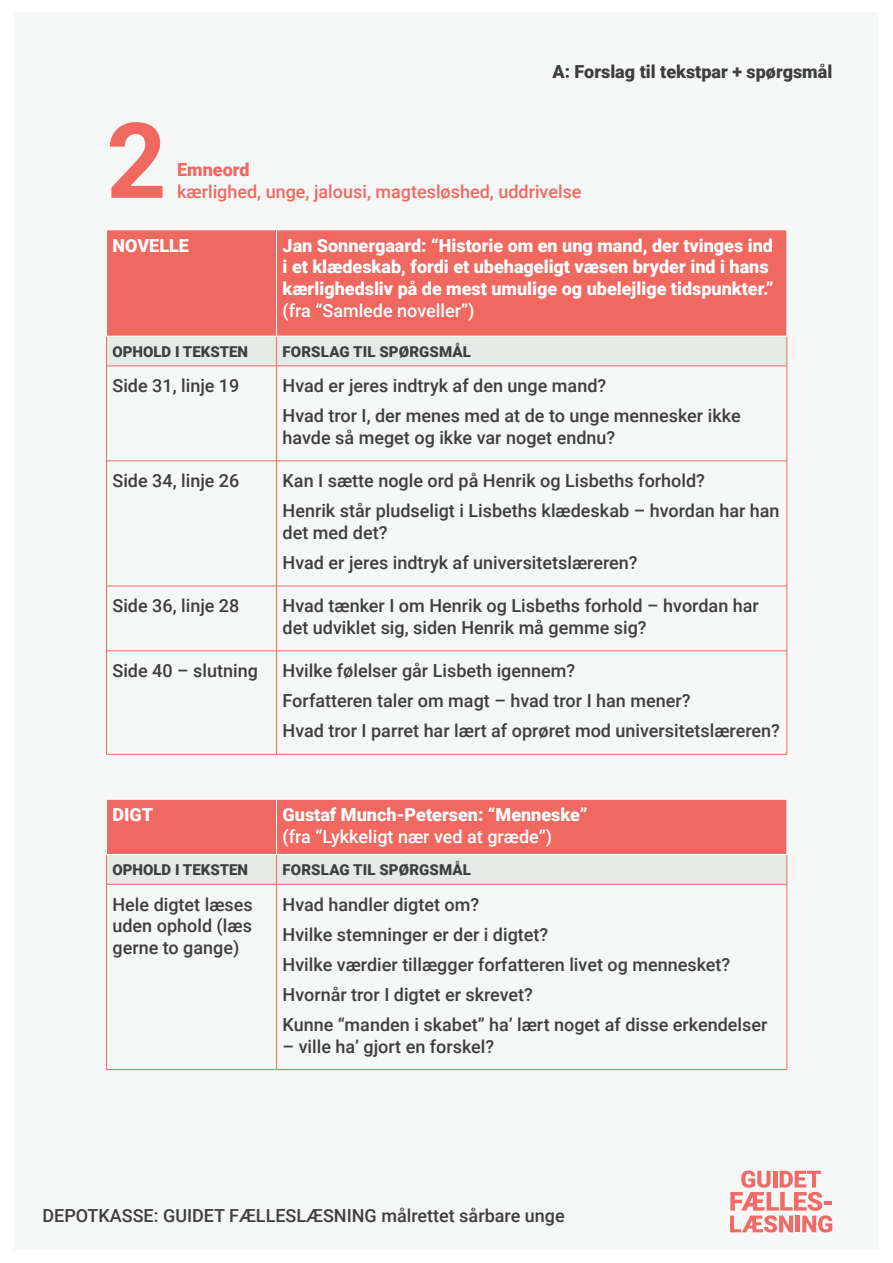
<style>
.page{position:relative;width:893px;height:1263px;background:#fff}
.page>*{position:absolute;margin:0;border:0;box-sizing:border-box;transform-origin:0 0}
.t1{font:700 105px "Roboto";color:#ef6961}
.t2{font:500 18px/21.6px "Roboto";color:#3e3e3f}
.t3{font:900 18px/21.6px "Roboto";color:#fff}
.t4{font:500 18px "Roboto";color:#ef6961}
.t5{font:900 18px "Roboto";color:#3e3e3f}
.t6{font:900 18px "Roboto";color:#ef6961}
.t7{font:900 15px "Roboto";color:#3e3e3f}
.s1{font-weight:500}
</style>
<div class="page">
<div style="left:14px;top:13px;width:865px;height:1237px;background:#f5f8f6"></div>
<div style="left:107px;top:231px;width:680px;height:105px;background:#ef6961"></div>
<div style="left:107px;top:337px;width:680px;height:29px;background:#e4ebe7"></div>
<hr style="left:106px;top:336px;width:1px;height:30px;background:#ef6961">
<hr style="left:276px;top:336px;width:1px;height:30px;background:#ef6961">
<hr style="left:787px;top:336px;width:1px;height:30px;background:#ef6961">
<hr style="left:106px;top:366px;width:171px;height:1px;background:#ef6961">
<hr style="left:106px;top:366px;width:1px;height:95px;background:#ef6961">
<hr style="left:277px;top:366px;width:510px;height:1px;background:#ef6961">
<hr style="left:276px;top:366px;width:1px;height:95px;background:#ef6961">
<hr style="left:787px;top:366px;width:1px;height:95px;background:#ef6961">
<hr style="left:106px;top:461px;width:171px;height:1px;background:#ef6961">
<hr style="left:106px;top:461px;width:1px;height:125px;background:#ef6961">
<hr style="left:277px;top:461px;width:510px;height:1px;background:#ef6961">
<hr style="left:276px;top:461px;width:1px;height:125px;background:#ef6961">
<hr style="left:787px;top:461px;width:1px;height:125px;background:#ef6961">
<hr style="left:106px;top:586px;width:171px;height:1px;background:#ef6961">
<hr style="left:106px;top:586px;width:1px;height:65px;background:#ef6961">
<hr style="left:277px;top:586px;width:510px;height:1px;background:#ef6961">
<hr style="left:276px;top:586px;width:1px;height:65px;background:#ef6961">
<hr style="left:787px;top:586px;width:1px;height:65px;background:#ef6961">
<hr style="left:106px;top:651px;width:171px;height:1px;background:#ef6961">
<hr style="left:106px;top:651px;width:1px;height:103px;background:#ef6961">
<hr style="left:277px;top:651px;width:510px;height:1px;background:#ef6961">
<hr style="left:276px;top:651px;width:1px;height:103px;background:#ef6961">
<hr style="left:787px;top:651px;width:1px;height:103px;background:#ef6961">
<hr style="left:106px;top:754px;width:171px;height:1px;background:#ef6961">
<hr style="left:277px;top:754px;width:510px;height:1px;background:#ef6961">
<hr style="left:106px;top:230px;width:171px;height:1px;background:#fff">
<hr style="left:106px;top:230px;width:1px;height:106px;background:#fff">
<hr style="left:277px;top:230px;width:510px;height:1px;background:#fff">
<hr style="left:276px;top:230px;width:1px;height:106px;background:#fff">
<hr style="left:787px;top:230px;width:1px;height:106px;background:#fff">
<hr style="left:106px;top:336px;width:171px;height:1px;background:#fff">
<hr style="left:277px;top:336px;width:510px;height:1px;background:#fff">
<svg style="left:106px;top:800px;width:682px;height:84px;background:#eb968f"></svg>
<hr style="left:106px;top:884px;width:171px;height:1px;background:#ef6961">
<hr style="left:106px;top:884px;width:1px;height:185px;background:#ef6961">
<hr style="left:277px;top:884px;width:510px;height:1px;background:#ef6961">
<hr style="left:276px;top:884px;width:1px;height:185px;background:#ef6961">
<hr style="left:787px;top:884px;width:1px;height:185px;background:#ef6961">
<hr style="left:106px;top:1069px;width:171px;height:1px;background:#ef6961">
<hr style="left:277px;top:1069px;width:510px;height:1px;background:#ef6961">
<hr style="left:106px;top:799px;width:171px;height:1px;background:#fff">
<hr style="left:106px;top:799px;width:1px;height:55px;background:#fff">
<hr style="left:277px;top:799px;width:510px;height:1px;background:#fff">
<hr style="left:276px;top:799px;width:1px;height:55px;background:#fff">
<hr style="left:787px;top:799px;width:1px;height:55px;background:#fff">
<hr style="left:106px;top:854px;width:171px;height:1px;background:#fff">
<hr style="left:277px;top:854px;width:510px;height:1px;background:#fff">
<svg style="left:730px;top:1170px;width:102px;height:62px"></svg>
<p class="t5" style="left:552px;top:59px;width:281px">A: Forslag til tekstpar + spørgsmål</p>
<p class="t1" style="left:106px;top:87px;width:62px">2</p>
<p class="t6" style="left:177px;top:157px;width:74px">Emneord</p>
<p class="t4" style="left:177px;top:179px;width:406px">kærlighed, unge, jalousi, magtesløshed, uddrivelse</p>
<p class="t3" style="left:112px;top:234px;width:78px">NOVELLE</p>
<p class="t3" style="left:283px;top:234px;width:493px">Jan Sonnergaard: “Historie om en ung mand, der tvinges ind i et klædeskab, fordi et ubehageligt væsen bryder ind i hans kærlighedsliv på de mest umulige og ubelejlige tidspunkter.” <span class="s1">(fra “Samlede noveller”)</span></p>
<p class="t7" style="left:112px;top:341px;width:137px">OPHOLD I TEKSTEN</p>
<p class="t7" style="left:283px;top:341px;width:190px">FORSLAG TIL SPØRGSMÅL</p>
<p class="t2" style="left:112px;top:374px;width:128px">Side 31, linje 19</p>
<p class="t2" style="left:283px;top:374px;width:325px">Hvad er jeres indtryk af den unge mand?</p>
<p class="t2" style="left:283px;top:404px;width:460px">Hvad tror I, der menes med at de to unge mennesker ikke havde så meget og ikke var noget endnu?</p>
<p class="t2" style="left:112px;top:469px;width:128px">Side 34, linje 26</p>
<p class="t2" style="left:283px;top:469px;width:424px">Kan I sætte nogle ord på Henrik og Lisbeths forhold?</p>
<p class="t2" style="left:283px;top:499px;width:499px">Henrik står pludseligt i Lisbeths klædeskab – hvordan har han det med det?</p>
<p class="t2" style="left:283px;top:551px;width:357px">Hvad er jeres indtryk af universitetslæreren?</p>
<p class="t2" style="left:112px;top:594px;width:128px">Side 36, linje 28</p>
<p class="t2" style="left:283px;top:594px;width:478px">Hvad tænker I om Henrik og Lisbeths forhold – hvordan har det udviklet sig, siden Henrik må gemme sig?</p>
<p class="t2" style="left:112px;top:659px;width:147px">Side 40 – slutning</p>
<p class="t2" style="left:283px;top:659px;width:294px">Hvilke følelser går Lisbeth igennem?</p>
<p class="t2" style="left:283px;top:689px;width:409px">Forfatteren taler om magt – hvad tror I han mener?</p>
<p class="t2" style="left:283px;top:719px;width:499px">Hvad tror I parret har lært af oprøret mod universitetslæreren?</p>
<p class="t3" style="left:112px;top:803px;width:42px">DIGT</p>
<p class="t3" style="left:283px;top:803px;width:306px">Gustaf Munch-Petersen: “Menneske” <span class="s1">(fra “Lykkeligt nær ved at græde”)</span></p>
<p class="t7" style="left:112px;top:859px;width:137px">OPHOLD I TEKSTEN</p>
<p class="t7" style="left:283px;top:859px;width:190px">FORSLAG TIL SPØRGSMÅL</p>
<p class="t2" style="left:112px;top:893px;width:142px;text-align:justify">Hele digtet læses uden ophold (læs gerne to gange)</p>
<p class="t2" style="left:283px;top:893px;width:198px">Hvad handler digtet om?</p>
<p class="t2" style="left:283px;top:923px;width:267px">Hvilke stemninger er der i digtet?</p>
<p class="t2" style="left:283px;top:953px;width:449px">Hvilke værdier tillægger forfatteren livet og mennesket?</p>
<p class="t2" style="left:283px;top:983px;width:252px">Hvornår tror I digtet er skrevet?</p>
<p class="t2" style="left:283px;top:1013px;width:486px">Kunne “manden i skabet” ha’ lært noget af disse erkendelser</p>
<p class="t2" style="left:283px;top:1035px;width:213px">– ville ha’ gjort en forskel?</p>
<p class="t2" style="left:43px;top:1204px;width:524px">DEPOTKASSE: GUIDET FÆLLESLÆSNING målrettet sårbare unge</p>
</div>
